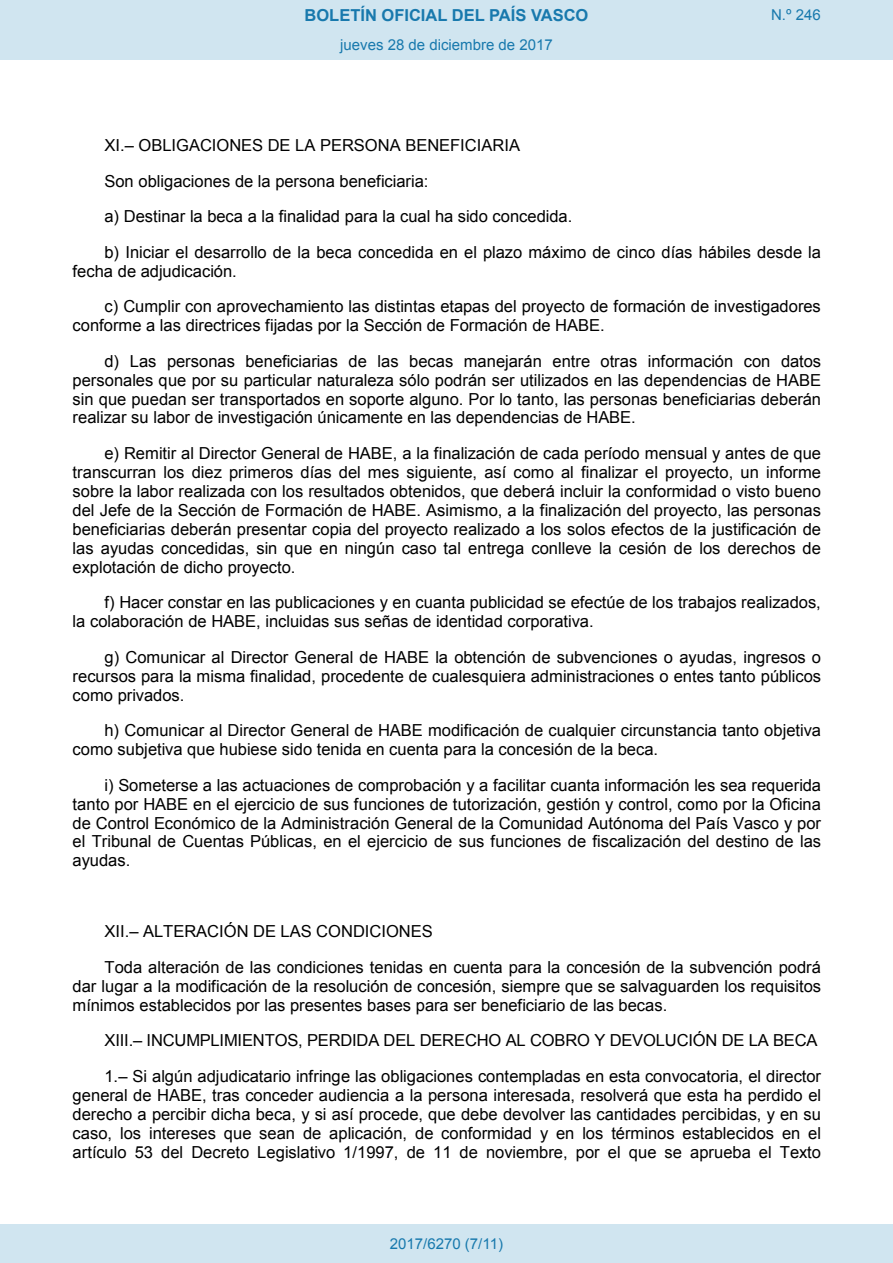
<style>
.page{position:relative;width:893px;height:1263px;background:#fff}
.page>*{position:absolute;margin:0;border:0;box-sizing:border-box;transform-origin:0 0}
.t1{font:16.5px/19px "Arial";color:#000}
.t2{font:700 16.5px "Arial";color:#1879ad}
.Paginacion_Centro{font:15px "Arial";color:#1879ad}
</style>
<div class="page">
<div style="left:0;top:0;width:893px;height:60px;background:#d0e5f0"></div>
<div style="left:0;top:1225px;width:893px;height:38px;background:#d0e5f0"></div>
<p class="t2" style="left:305px;top:4px;width:285px">BOLETÍN OFICIAL DEL PAÍS VASCO</p>
<p class="Paginacion_Centro" style="left:771px;top:5px;width:51px">N.º 246</p>
<p class="Paginacion_Centro" style="left:340px;top:35px;width:214px">jueves 28 de diciembre de 2017</p>
<p class="t1" style="left:104px;top:128px;width:718px;line-height:35.4px">XI.– OBLIGACIONES DE LA PERSONA BENEFICIARIA<br>Son obligaciones de la persona beneficiaria:<br>a) Destinar la beca a la finalidad para la cual ha sido concedida.<br>b) Iniciar el desarrollo de la beca concedida en el plazo máximo de cinco días hábiles desde la</p>
<p class="t1" style="left:104px;top:253px;width:718px;line-height:35.7px;text-indent:-32px">fecha de adjudicación.<br>c) Cumplir con aprovechamiento las distintas etapas del proyecto de formación de investigadores</p>
<p class="t1" style="left:104px;top:308px;width:718px;line-height:35.4px;text-indent:-32px">conforme a las directrices fijadas por la Sección de Formación de HABE.<br>d) Las personas beneficiarias de las becas manejarán entre otras información con datos</p>
<p class="t1" style="left:73px;top:370px;width:750px;text-align:justify">personales que por su particular naturaleza sólo podrán ser utilizados en las dependencias de HABE sin que puedan ser transportados en soporte alguno. Por lo tanto, las personas beneficiarias deberán realizar su labor de investigación únicamente en las dependencias de HABE.</p>
<p class="t1" style="left:73px;top:444px;width:750px;text-align:justify;text-indent:32px">e) Remitir al Director General de HABE, a la finalización de cada período mensual y antes de que transcurran los diez primeros días del mes siguiente, así como al finalizar el proyecto, un informe sobre la labor realizada con los resultados obtenidos, que deberá incluir la conformidad o visto bueno del Jefe de la Sección de Formación de HABE. Asimismo, a la finalización del proyecto, las personas beneficiarias deberán presentar copia del proyecto realizado a los solos efectos de la justificación de las ayudas concedidas, sin que en ningún caso tal entrega conlleve la cesión de los derechos de explotación de dicho proyecto.</p>
<p class="t1" style="left:73px;top:593px;width:750px;text-indent:32px">f) Hacer constar en las publicaciones y en cuanta publicidad se efectúe de los trabajos realizados, la colaboración de HABE, incluidas sus señas de identidad corporativa.</p>
<p class="t1" style="left:73px;top:647px;width:750px;text-align:justify;text-indent:32px">g) Comunicar al Director General de HABE la obtención de subvenciones o ayudas, ingresos o recursos para la misma finalidad, procedente de cualesquiera administraciones o entes tanto públicos como privados.</p>
<p class="t1" style="left:73px;top:721px;width:750px;text-indent:32px">h) Comunicar al Director General de HABE modificación de cualquier circunstancia tanto objetiva como subjetiva que hubiese sido tenida en cuenta para la concesión de la beca.</p>
<p class="t1" style="left:73px;top:775px;width:750px;text-align:justify;text-indent:32px">i) Someterse a las actuaciones de comprobación y a facilitar cuanta información les sea requerida tanto por HABE en el ejercicio de sus funciones de tutorización, gestión y control, como por la Oficina de Control Económico de la Administración General de la Comunidad Autónoma del País Vasco y por el Tribunal de Cuentas Públicas, en el ejercicio de sus funciones de fiscalización del destino de las ayudas.</p>
<p class="t1" style="left:104px;top:914px;width:718px;line-height:35.7px">XII.– ALTERACIÓN DE LAS CONDICIONES<br>Toda alteración de las condiciones tenidas en cuenta para la concesión de la subvención podrá</p>
<p class="t1" style="left:73px;top:977px;width:750px">dar lugar a la modificación de la resolución de concesión, siempre que se salvaguarden los requisitos mínimos establecidos por las presentes bases para ser beneficiario de las becas.</p>
<p class="t1" style="left:104px;top:1023px;width:718px;line-height:35.7px">XIII.– INCUMPLIMIENTOS, PERDIDA DEL DERECHO AL COBRO Y DEVOLUCIÓN DE LA BECA<br>1.– Si algún adjudicatario infringe las obligaciones contempladas en esta convocatoria, el director</p>
<p class="t1" style="left:73px;top:1086px;width:750px;text-align:justify">general de HABE, tras conceder audiencia a la persona interesada, resolverá que esta ha perdido el derecho a percibir dicha beca, y si así procede, que debe devolver las cantidades percibidas, y en su caso, los intereses que sean de aplicación, de conformidad y en los términos establecidos en el artículo 53 del Decreto Legislativo 1/1997, de 11 de noviembre, por el que se aprueba el Texto</p>
<p class="Paginacion_Centro" style="left:390px;top:1234px;width:115px">2017/6270 (7/11)</p>
</div>
